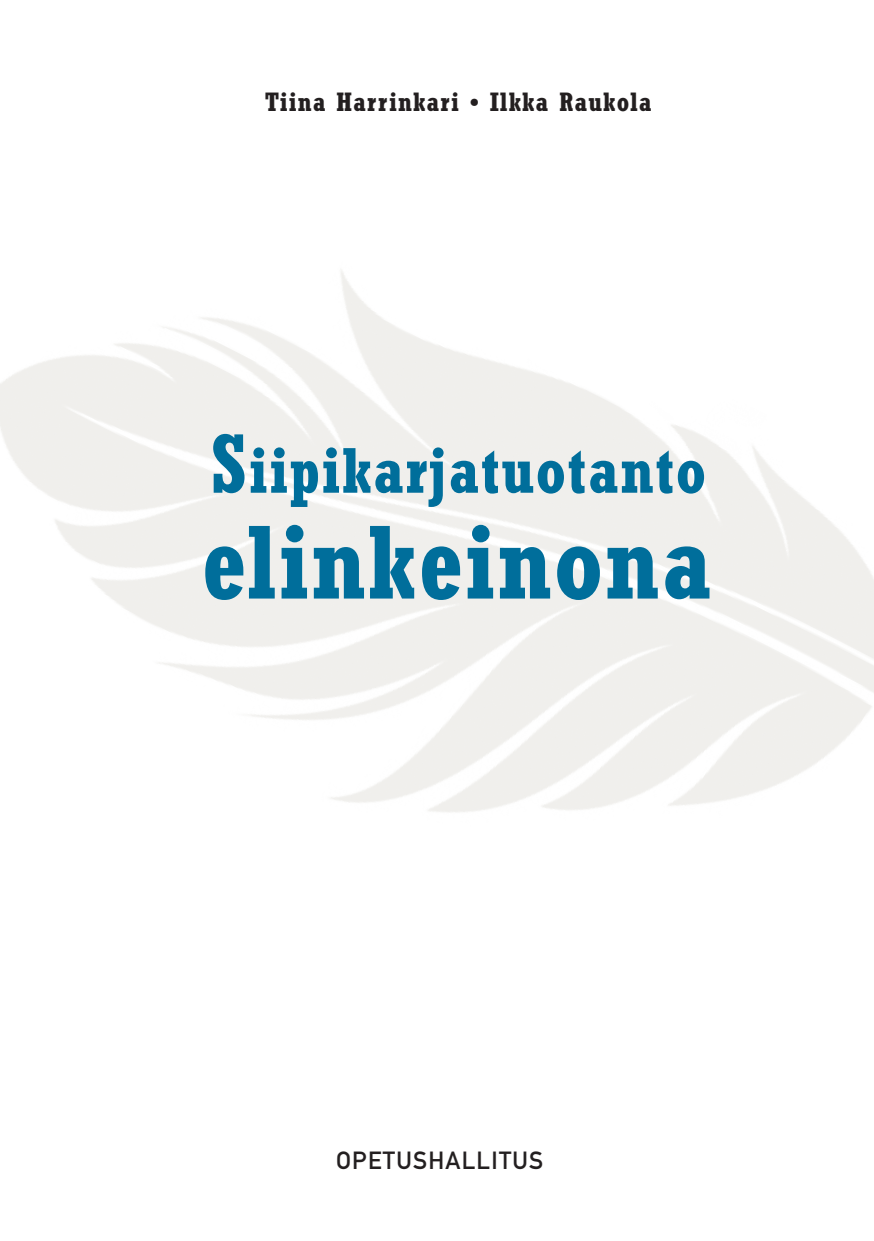
<style>
.page{position:relative;width:874px;height:1241px;background:#fff}
.page>*{position:absolute;margin:0;border:0;box-sizing:border-box;transform-origin:0 0}
.t1{font:700 condensed 103.42px "Rockwell";letter-spacing:.015em;color:#006e9b}
.t2{font:700 condensed 63.52px "Rockwell";letter-spacing:.02em;color:#006e9b}
.t3{font:700 condensed 26.25px "Rockwell";letter-spacing:.04em;color:#231f20}
.t4{font:24.5px "DIN Mittelschrift Std";letter-spacing:.05em;color:#231f20}
.s1{font-size:83.12px}
</style>
<div class="page">
<p class="t3" style="left:265px;top:87px;width:388px">Tiina Harrinkari • Ilkka Raukola</p>
<p class="t2" style="left:210px;top:433px;width:496px"><span class="s1">S</span>iipikarjatuotanto</p>
<p class="t1" style="left:202px;top:501px;width:511px">elinkeinona</p>
<p class="t4" style="left:336px;top:1145px;width:208px">OPETUSHALLITUS</p>
</div>
